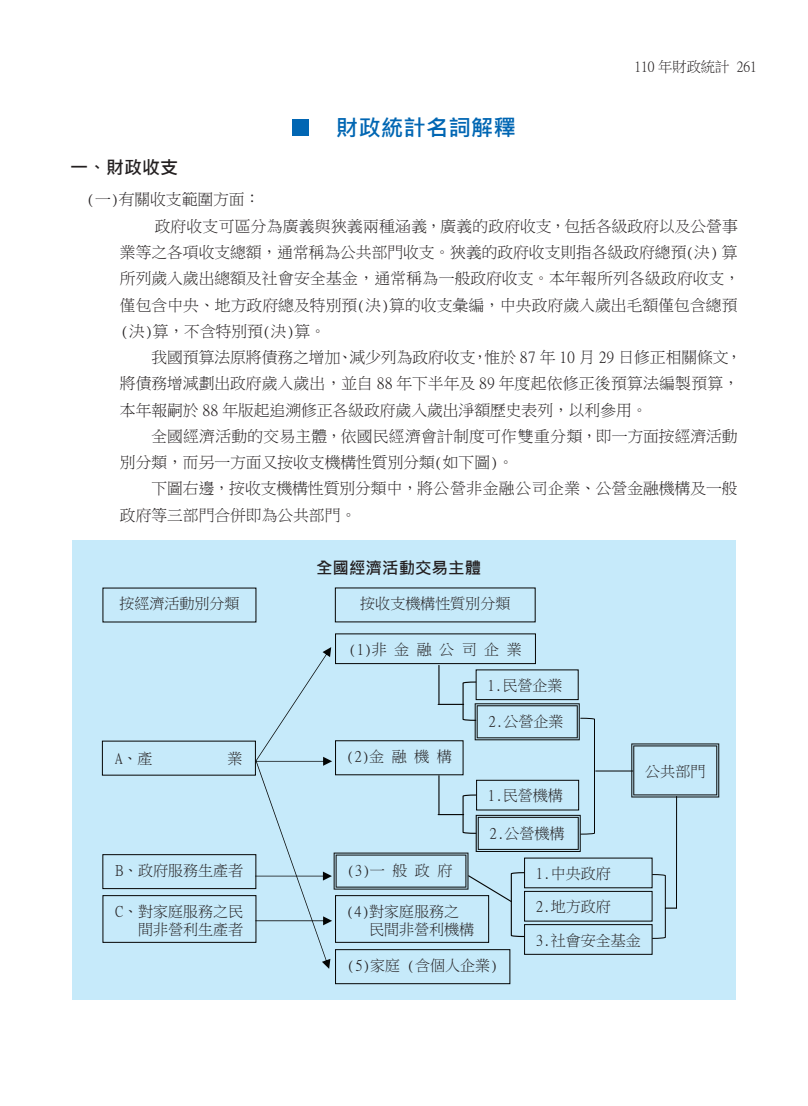
<style>
.page{position:relative;width:808px;height:1106px;background:#fff}
.page>*{position:absolute;margin:0;border:0;box-sizing:border-box;transform-origin:0 0}
.t1{font:700 22.5px "Microsoft Jheng Hei";color:#0166b3}
.t2{font:700 18px "Microsoft Jheng Hei";color:#231f20}
.t3{font:700 16.5px "Microsoft Jheng Hei";color:#231f20}
.t4{font:15.75px "Ming Li U";color:#231f20}
.t5{font:15px/18px "Ming Li U";color:#231f20;text-align:right}
.t6{font:14.25px "P Ming Li U";color:#231f20}
.t7{font:12.75px "Ming Li U";color:#231f20}
.s1{font-size:16.5px}
</style>
<div class="page">
<div style="left:72px;top:540px;width:663px;height:459px;background:#c6eafa"></div>
<hr style="left:676px;top:796px;width:1px;height:112px;background:#040504">
<svg style="left:652px;top:873px;width:24px;height:66px"></svg>
<hr style="left:596px;top:770px;width:37px;height:1px;background:#040504">
<div style="left:102px;top:854px;width:154px;height:35px;border:1px solid #040504"></div>
<div style="left:103px;top:895px;width:153px;height:47px;border:1px solid #040504"></div>
<svg style="left:631px;top:743px;width:88px;height:54px"></svg>
<div style="left:335px;top:949px;width:175px;height:35px;border:1px solid #040504"></div>
<div style="left:524px;top:891px;width:128px;height:30px;border:1px solid #040504"></div>
<div style="left:524px;top:924px;width:128px;height:30px;border:1px solid #040504"></div>
<svg style="left:255px;top:647px;width:340px;height:321px"></svg>
<div style="left:293px;top:119px;width:16px;height:17px;background:#0166b3"></div>
<h1 class="t1" style="left:336px;top:114px;width:182px">財政統計名詞解釋</h1>
<p class="t6" style="left:634px;top:60px;width:124px">110 年財政統計 261</p>
<p class="t7" style="left:638px;top:62px;width:88px">110 年財政統計</p>
<p class="t7" style="left:743px;top:62px;width:21px">261</p>
<p class="t2" style="left:70px;top:156px;width:109px">一、財政收支</p>
<p class="t4" style="left:87px;top:191px;width:175px">(一)有關收支範圍方面：</p>
<p class="t4" style="left:155px;top:218px;width:584px">政府收支可區分為廣義與狹義兩種涵義，廣義的政府收支，包括各級政府以及公營事</p>
<p class="t4" style="left:120px;top:244px;width:619px">業等之各項收支總額，通常稱為公共部門收支。狹義的政府收支則指各級政府總預(決) 算</p>
<p class="t4" style="left:120px;top:271px;width:621px">所列歲入歲出總額及社會安全基金，通常稱為一般政府收支。本年報所列各級政府收支，</p>
<p class="t4" style="left:120px;top:297px;width:619px">僅包含中央、地方政府總及特別預(決)算的收支彙編，中央政府歲入歲出毛額僅包含總預</p>
<p class="t4" style="left:121px;top:323px;width:206px">(決)算，不含特別預(決)算。</p>
<p class="t4" style="left:151px;top:349px;width:592px">我國預算法原將債務之增加、減少列為政府收支，惟於 87 年 10 月 29 日修正相關條文，</p>
<p class="t4" style="left:120px;top:376px;width:620px">將債務增減劃出政府歲入歲出，並自 88 年下半年及 89 年度起依修正後預算法編製預算，</p>
<p class="t4" style="left:120px;top:402px;width:529px">本年報嗣於 88 年版起追溯修正各級政府歲入歲出淨額歷史表列，以利參用。</p>
<p class="t4" style="left:151px;top:428px;width:588px">全國經濟活動的交易主體，依國民經濟會計制度可作雙重分類，即一方面按經濟活動</p>
<p class="t4" style="left:120px;top:454px;width:395px">別分類，而另一方面又按收支機構性質別分類(如下圖)。</p>
<p class="t4" style="left:151px;top:481px;width:588px">下圖右邊，按收支機構性質別分類中，將公營非金融公司企業、公營金融機構及一般</p>
<p class="t4" style="left:120px;top:507px;width:238px">政府等三部門合併即為公共部門<span class="s1">。</span></p>
<p class="t3" style="left:316px;top:558px;width:166px">全國經濟活動交易主體</p>
<p class="t5" style="left:119px;top:594px;width:122px">按經濟活動別分類</p>
<p class="t5" style="left:360px;top:594px;width:152px">按收支機構性質別分類</p>
<p class="t5" style="left:349px;top:640px;width:174px">(1)非 金 融 公 司 企 業</p>
<p class="t5" style="left:487px;top:676px;width:77px">1.民營企業</p>
<p class="t5" style="left:115px;top:749px;width:39px">A、產</p>
<p class="t5" style="left:228px;top:749px;width:17px">業</p>
<p class="t5" style="left:116px;top:861px;width:129px">B、政府服務生產者</p>
<p class="t5" style="left:116px;top:902px;width:129px">C、對家庭服務之民間非營利生產者</p>
<p class="t5" style="left:347px;top:747px;width:107px">(2)金 融 機 構</p>
<p class="t5" style="left:488px;top:712px;width:77px">2.公營企業</p>
<p class="t5" style="left:645px;top:762px;width:62px">公共部門</p>
<p class="t5" style="left:488px;top:786px;width:77px">1.民營機構</p>
<p class="t5" style="left:489px;top:824px;width:77px">2.公營機構</p>
<p class="t5" style="left:536px;top:864px;width:77px">1.中央政府</p>
<p class="t5" style="left:536px;top:898px;width:77px">2.地方政府</p>
<p class="t5" style="left:536px;top:931px;width:107px">3.社會安全基金</p>
<p class="t5" style="left:347px;top:862px;width:107px">(3)一 般 政 府</p>
<p class="t5" style="left:369px;top:902px;width:107px;text-align:left;text-indent:-22px">(4)對家庭服務之民間非營利機構</p>
<p class="t5" style="left:348px;top:956px;width:152px">(5)家庭 (含個人企業)</p>
</div>
